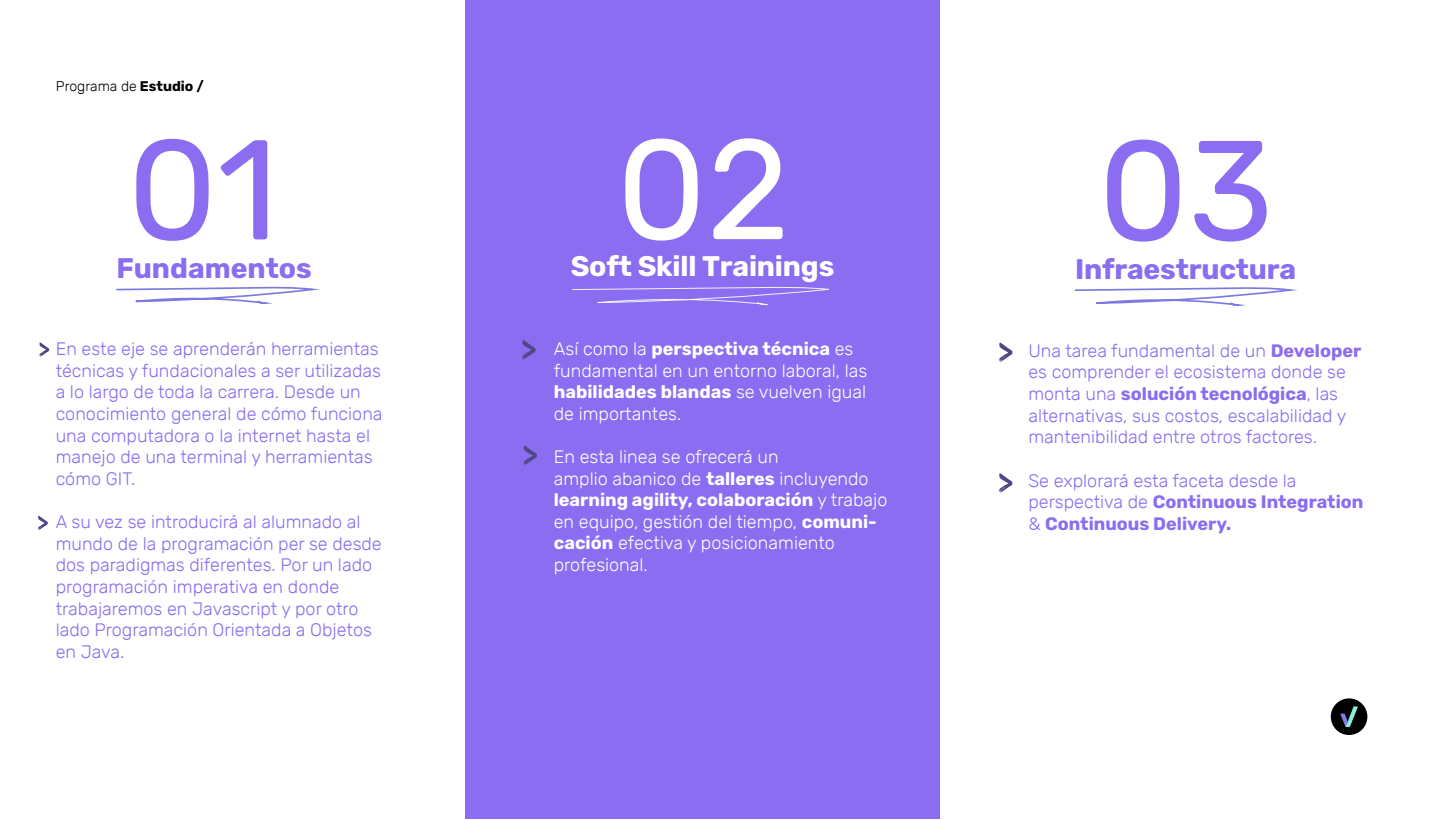
<style>
.page{position:relative;width:1454px;height:820px;background:#fff}
.page>*{position:absolute;margin:0;border:0;box-sizing:border-box;transform-origin:0 0}
.t1{font:141.6px "Rubik";color:#8a6df1}
.t2{font:141.6px "Rubik";color:#fff}
.t3{font:700 28.4px "Rubik";letter-spacing:-.005em;color:#8a6df1}
.t4{font:700 28.4px "Rubik";letter-spacing:-.005em;color:#fff}
.t5{font:300 18px/21.6px "Rubik";color:#8a6df1}
.t6{font:300 18px/21.6px "Rubik";color:#fff}
.t7{font:300 14px "Rubik";color:#000}
.s1{font-weight:700}
</style>
<div class="page">
<div style="left:465px;top:0;width:475px;height:818px;background:#8a6df1"></div>
<svg style="left:522px;top:340px;width:14px;height:19px"></svg>
<svg style="left:524px;top:445px;width:13px;height:20px"></svg>
<svg style="left:999px;top:342px;width:13px;height:20px"></svg>
<svg style="left:999px;top:473px;width:13px;height:20px"></svg>
<svg style="left:572px;top:286px;width:257px;height:19px"></svg>
<svg style="left:1075px;top:287px;width:222px;height:19px"></svg>
<svg style="left:116px;top:286px;width:204px;height:18px"></svg>
<div style="left:1330px;top:698px;width:37px;height:37px;background:#000;border-radius:50%"></div>
<svg style="left:1340px;top:706px;width:17px;height:21px"></svg>
<svg style="left:40px;top:342px;width:9px;height:15px"></svg>
<svg style="left:38px;top:516px;width:10px;height:14px"></svg>
<p class="t7" style="left:56px;top:78px;width:149px">Programa de <span class="s1">Estudio /</span></p>
<h1 class="t1" style="left:127px;top:110px;width:152px">01</h1>
<h1 class="t2" style="left:616px;top:110px;width:175px">02</h1>
<h1 class="t1" style="left:1098px;top:111px;width:177px">03</h1>
<h2 class="t3" style="left:116px;top:251px;width:197px">Fundamentos</h2>
<h2 class="t4" style="left:571px;top:249px;width:265px">Soft Skill Trainings</h2>
<h2 class="t3" style="left:1075px;top:252px;width:223px">Infraestructura</h2>
<p class="t5" style="left:56px;top:338px;width:328px">En este eje se aprenderán herramientas técnicas y fundacionales a ser utilizadas a lo largo de toda la carrera. Desde un conocimiento general de cómo funciona una computadora o la internet hasta el manejo de una terminal y herramientas cómo GIT.</p>
<p class="t5" style="left:56px;top:511px;width:328px">A su vez se introducirá al alumnado al mundo de la programación per se desde dos paradigmas diferentes. Por un lado programación imperativa en donde trabajaremos en Javascript y por otro lado Programación Orientada a Objetos en Java.</p>
<p class="t6" style="left:554px;top:338px;width:315px">Así como la <span class="s1">perspectiva técnica</span> es fundamental en un entorno laboral, las <span class="s1">habilidades blandas</span> se vuelven igual de importantes.</p>
<p class="t6" style="left:554px;top:446px;width:335px">En esta linea se ofrecerá un<br>amplio abanico de <span class="s1">talleres</span> incluyendo <span class="s1">learning agility, colaboración</span> y trabajo en equipo, gestión del tiempo, <span class="s1">comuni&shy;cación</span> efectiva y posicionamiento profesional.</p>
<p class="t5" style="left:1028px;top:340px;width:334px">Una tarea fundamental de un <span class="s1">Developer </span>es comprender el ecosistema donde se monta una <span class="s1">solución tecnológica</span>, las alternativas, sus costos, escalabilidad y mantenibilidad entre otros factores.</p>
<p class="t5" style="left:1028px;top:470px;width:336px">Se explorará esta faceta desde la perspectiva de <span class="s1">Continuous Integration </span>&amp; <span class="s1">Continuous Delivery.</span></p>
</div>
